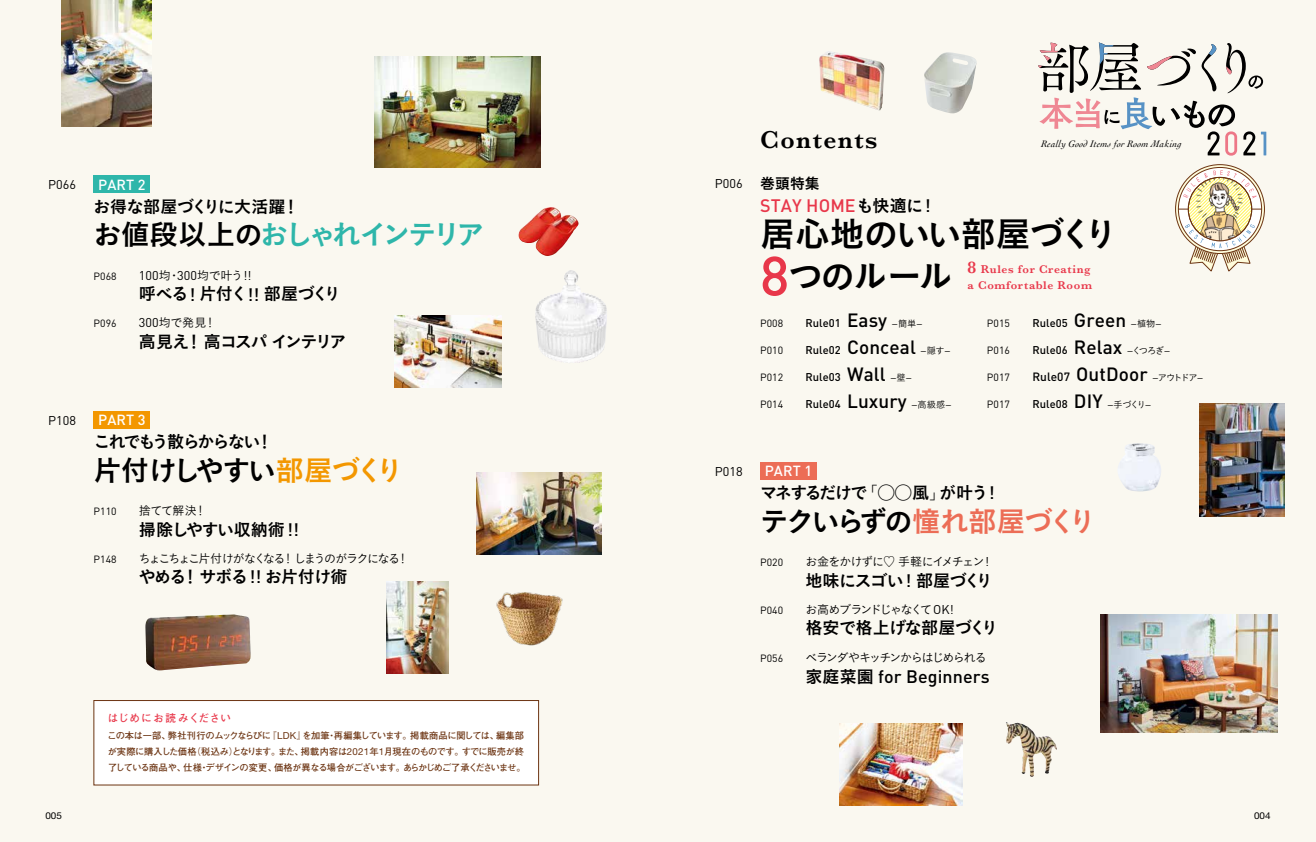
<style>
.page{position:relative;width:1316px;height:842px;background:#fff}
.page>*{position:absolute;margin:0;border:0;box-sizing:border-box;transform-origin:0 0}
.t1{font:34.7px/41.8px "Koburina Go Std W6";letter-spacing:-.04em;color:#000}
.t2{font:28.3px "Koburina Go Std W6";letter-spacing:-.095em;color:#2eb6aa}
.t3{font:28.3px "Koburina Go Std W6";letter-spacing:-.095em;color:#ec6d56}
.t4{font:28.3px "Koburina Go Std W6";letter-spacing:-.065em;color:#000}
.t5{font:600 25.5px "Baskerville";letter-spacing:.055em;color:#000}
.t6{font:500 19px "DIN Pro";letter-spacing:.005em;color:#000}
.t7{font:500 17.9px "DIN Pro";letter-spacing:.005em;color:#000}
.t8{font:500 17.9px "DIN Pro";letter-spacing:.005em;color:#e8374a}
.t9{font:17px "Koburina Go Std W6";letter-spacing:-.075em;color:#000}
.t10{font:17px "Koburina Go Std W6";letter-spacing:-.03em;color:#000}
.t11{font:17px "Koburina Go Std W6";letter-spacing:-.1em;color:#000}
.t12{font:17px "Koburina Go Std W6";letter-spacing:-.055em;color:#000}
.t13{font:17px "Koburina Go Std W6";letter-spacing:-.105em;color:#000}
.t14{font:17px "Koburina Go Std W6";letter-spacing:-.02em;color:#000}
.t15{font:17px "Koburina Go Std W6";letter-spacing:-.045em;color:#000}
.t16{font:500 14.5px "DIN Pro";letter-spacing:.005em;color:#fff}
.t17{font:12.6px "DIN Pro";letter-spacing:.005em;color:#000}
.t18{font:12px "Koburina Go Std W3";letter-spacing:-.115em;color:#000}
.t19{font:12px "Koburina Go Std W3";letter-spacing:-.145em;color:#000}
.t20{font:12px "Koburina Go Std W3";letter-spacing:-.095em;color:#000}
.t21{font:600 11.7px/16px "Baskerville";letter-spacing:.055em;color:#e8374a}
.t22{font:500 11.2px "DIN Pro";letter-spacing:.005em;color:#000}
.t23{font:700 10.6px "Futo Go B101 Pro";letter-spacing:.035em;color:#e8374a}
.t24{font:10.4px "DIN Pro";letter-spacing:.005em;color:#000}
.t25{font:italic 9.9px "Cochin";letter-spacing:.02em;color:#000}
.t26{font:9.4px "Helvetica Neue LT Std";color:#000;scale:1.05 1}
.t27{font:700 9.2px/16.3px "Futo Go B101 Pro";letter-spacing:-.05em;color:#6c3412}
.s1{color:#000}
.s2{font-family:"Koburina Go Std W3";font-size:12px}
.s3{font-family:"DIN Pro";font-weight:500;font-size:17.9px}
.s4{font-family:"DIN Pro";font-size:12.6px}
.s5{color:#f39700}
.s6{font-family:"Helvetica Neue LT Std";font-weight:400;font-size:9.7px}
.s7{font-family:"Gothic BBB Pro";font-weight:500}
.s8{font-family:"Koburina Go Std W6";font-size:14.9px}
.s9{font-family:"Koburina Go Std W6";font-weight:400;font-size:17px;color:#000}
.s10{font-family:"DIN Pro";font-weight:500;font-size:54.7px;color:#e8374a}
.s11{font-size:17.5px}
.s12{font-size:19px}
.s13{font-family:"Koburina Go Std W3";font-weight:400;font-size:9.2px}
.s14{font-size:11.2px}
.s15{font-size:11.9px}
.s16{font-family:"Koburina Go Std W1"}
.s17{font-family:"Koburina Go Std W6";font-weight:400;font-size:17px}
</style>
<div class="page">
<div style="left:0;top:0;width:1315px;height:842px;background:#faf8f0"></div>
<div style="left:94px;top:700px;width:444px;height:85px;background:#fff"></div>
<div style="left:94px;top:700px;width:445px;height:85px;border:1px solid #6c3412"></div>
<div style="left:760px;top:462px;width:56px;height:17px;background:#ec6d56"></div>
<div style="left:94px;top:176px;width:56px;height:17px;background:#2eb6aa"></div>
<div style="left:94px;top:411px;width:56px;height:17px;background:#f39700"></div>
<svg style="left:1175px;top:165px;width:89px;height:88px"></svg>
<svg style="left:1178px;top:167px;width:83px;height:84px"></svg>
<hr style="left:1178px;top:209px;width:83px;height:1px;background:#6c3412">
<img style="left:1187px;top:177px;width:64px;height:64px;border-radius:32px">
<svg style="left:1183px;top:170px;width:73px;height:28px"></svg>
<svg style="left:1184px;top:224px;width:70px;height:48px"></svg>
<img style="left:1100px;top:614px;width:177px;height:118px">
<img style="left:839px;top:724px;width:123px;height:82px">
<img style="left:1199px;top:404px;width:85px;height:112px">
<img style="left:374px;top:57px;width:166px;height:110px">
<img style="left:394px;top:316px;width:108px;height:71px">
<img style="left:477px;top:472px;width:124px;height:83px">
<img style="left:386px;top:581px;width:62px;height:93px">
<img style="left:61px;top:0;width:90px;height:127px">
<img style="left:522px;top:207px;width:29px;height:21px">
<img style="left:145px;top:614px;width:105px;height:56px">
<img style="left:496px;top:592px;width:67px;height:54px">
<img style="left:1006px;top:722px;width:2px;height:18px">
<img style="left:819px;top:51px;width:65px;height:59px">
<img style="left:1118px;top:447px;width:9px;height:33px">
<img style="left:924px;top:52px;width:24px;height:26px">
<img style="left:535px;top:270px;width:36px;height:90px">
<svg style="left:1038px;top:43px;width:228px;height:113px"></svg>
<h3 class="t17" style="left:48px;top:175px;width:29px">P066</h3>
<h3 class="t16" style="left:98px;top:173px;width:49px">PART 2</h3>
<h3 class="t10" style="left:94px;top:193px;width:207px">お得な部屋づくりに大活躍！</h3>
<h2 class="t2" style="left:94px;top:213px;width:392px"><span class="s1">お値段以上の</span>おしゃれインテリア</h2>
<p class="t24" style="left:94px;top:268px;width:25px">P068</p>
<h3 class="t17" style="left:139px;top:265px;width:114px">100<span class="s2">均・</span>300<span class="s2">均で叶う</span>!!</h3>
<h3 class="t9" style="left:139px;top:281px;width:203px">呼べる<span class="s3">!</span> 片付く<span class="s3">!!</span> 部屋づくり</h3>
<p class="t24" style="left:94px;top:315px;width:25px">P096</p>
<h3 class="t18" style="left:139px;top:314px;width:79px"><span class="s4">300</span>均で発見！</h3>
<h3 class="t9" style="left:139px;top:328px;width:209px">高見え！高コスパインテリア</h3>
<h3 class="t17" style="left:48px;top:410px;width:29px">P108</h3>
<h3 class="t16" style="left:98px;top:408px;width:49px">PART 3</h3>
<h3 class="t13" style="left:94px;top:428px;width:181px">これでもう散らからない！</h3>
<h2 class="t4" style="left:94px;top:448px;width:312px">片付けしやすい<span class="s5">部屋づくり</span></h2>
<p class="t24" style="left:94px;top:503px;width:25px">P110</p>
<h3 class="t18" style="left:139px;top:502px;width:69px">捨てて解決！</h3>
<h3 class="t15" style="left:139px;top:516px;width:162px">掃除しやすい収納術<span class="s3">!!</span></h3>
<p class="t24" style="left:94px;top:551px;width:25px">P148</p>
<h3 class="t19" style="left:139px;top:549px;width:271px">ちょこちょこ片付けがなくなる！しまうのがラクになる！</h3>
<h3 class="t12" style="left:139px;top:564px;width:210px">やめる！サボる<span class="s3">!!</span> お片付け術</h3>
<p class="t23" style="left:108px;top:710px;width:125px">はじめにお読みください</p>
<p class="t27" style="left:107px;top:726px;width:419px">この本は一部、弊社刊行のムックならびに『<span class="s6">LDK</span>』を加筆・再編集しています。掲載商品に関しては、編集部が実際に購入した価格<span class="s7">（</span>税込み<span class="s7">）</span>となります。また、掲載内容は<span class="s6">2021</span>年<span class="s6">1</span>月現在のものです。すでに販売が終了している商品や、仕様・デザインの変更、価格が異なる場合がございます。あらかじめご了承くださいませ。</p>
<h3 class="t5" style="left:760px;top:122px;width:119px">Contents</h3>
<p class="t25" style="left:1041px;top:137px;width:142px">Really Good Items for Room Making</p>
<h3 class="t17" style="left:714px;top:173px;width:107px">P006 <span class="s8">巻頭特集</span></h3>
<h3 class="t8" style="left:760px;top:191px;width:172px">STAY HOME<span class="s9">も快適に</span><span class="s1">!</span></h3>
<h1 class="t1" style="left:760px;top:214px;width:359px">居心地のいい部屋づくり<br><span class="s10">8</span>つのルール</h1>
<p class="t21" style="left:967px;top:261px;width:126px"><span class="s11">8</span> Rules for Creating a Comfortable Room</p>
<p class="t24" style="left:760px;top:315px;width:25px">P008</p>
<p class="t22" style="left:805px;top:314px;width:119px">Rule01 <span class="s12">Easy</span> <span class="s13">-簡単-</span></p>
<p class="t24" style="left:760px;top:342px;width:25px">P010</p>
<h3 class="t6" style="left:805px;top:332px;width:146px"><span class="s14">Rule02</span> Conceal <span class="s13">-隠す-</span></h3>
<p class="t24" style="left:760px;top:369px;width:25px">P012</p>
<p class="t22" style="left:805px;top:368px;width:108px">Rule03 <span class="s12">Wall</span> <span class="s13">-壁-</span></p>
<p class="t24" style="left:760px;top:396px;width:25px">P014</p>
<p class="t22" style="left:805px;top:395px;width:147px">Rule04 <span class="s12">Luxury</span> <span class="s13">-高級感-</span></p>
<p class="t24" style="left:986px;top:315px;width:25px">P015</p>
<p class="t22" style="left:1032px;top:314px;width:131px">Rule05 <span class="s12">Green</span> <span class="s13">-植物-</span></p>
<p class="t24" style="left:986px;top:342px;width:25px">P016</p>
<p class="t22" style="left:1032px;top:341px;width:139px">Rule06 <span class="s12">Relax</span> <span class="s13">-くつろぎ-</span></p>
<p class="t24" style="left:986px;top:369px;width:25px">P017</p>
<h3 class="t6" style="left:1032px;top:359px;width:172px"><span class="s15">Rule07</span> OutDoor <span class="s13">-アウトドア-</span></h3>
<p class="t24" style="left:986px;top:396px;width:25px">P017</p>
<p class="t22" style="left:1032px;top:395px;width:120px">Rule08 <span class="s12">DIY</span> <span class="s13">-手づくり-</span></p>
<h3 class="t17" style="left:714px;top:461px;width:29px">P018</h3>
<h3 class="t16" style="left:764px;top:459px;width:49px">PART 1</h3>
<h3 class="t11" style="left:760px;top:479px;width:236px">マネするだけで<span class="s16">「</span>◯◯風<span class="s16">」</span>が叶う<span class="s3">!</span></h3>
<h2 class="t3" style="left:760px;top:499px;width:338px"><span class="s1">テクいらずの</span>憧れ部屋づくり</h2>
<p class="t24" style="left:760px;top:554px;width:25px">P020</p>
<h3 class="t20" style="left:805px;top:553px;width:185px">お金をかけずに♡ 手軽にイメチェン <span class="s4">!</span></h3>
<h3 class="t10" style="left:805px;top:567px;width:189px">地味にスゴい<span class="s3">!</span> 部屋づくり</h3>
<p class="t24" style="left:760px;top:602px;width:25px">P040</p>
<h3 class="t18" style="left:805px;top:600px;width:150px">お高めブランドじゃなくて <span class="s4">OK!</span></h3>
<h3 class="t14" style="left:805px;top:615px;width:194px">格安で格上げな部屋づくり</h3>
<p class="t24" style="left:760px;top:650px;width:25px">P056</p>
<h3 class="t18" style="left:805px;top:649px;width:183px">ベランダやキッチンからはじめられる</h3>
<h3 class="t7" style="left:805px;top:662px;width:186px"><span class="s17">家庭菜園</span> for Beginners</h3>
<p class="t26" style="left:45px;top:810px;width:17px">005</p>
<p class="t26" style="left:1253px;top:810px;width:17px">004</p>
</div>
